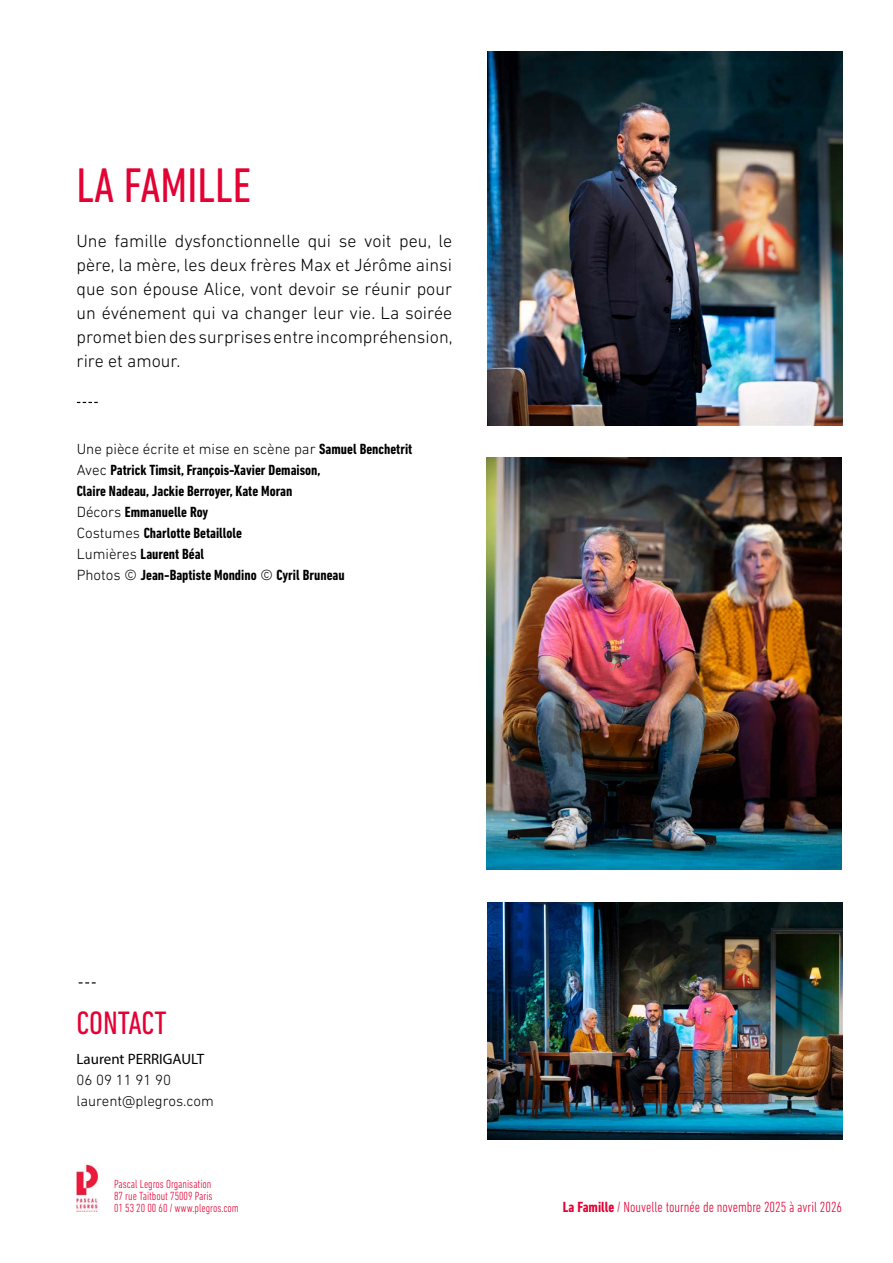
<style>
.page{position:relative;width:893px;height:1263px;background:#fff}
.page>*{position:absolute;margin:0;border:0;box-sizing:border-box;transform-origin:0 0}
.t1{font:condensed 49.5px "DIN Next LT Pro";color:#e40234}
.t2{font:condensed 33px "DIN Next LT Pro";color:#e40234}
.t3{font:300 18px/24px "DIN Next LT Pro";color:#000;text-align:justify}
.t4{font:700 condensed 15px/21px "DIN Next LT Pro";color:#000}
.t5{font:300 condensed 15px "DIN Next LT Pro";color:#e40234}
.t6{font:300 15px/21px "DIN Next LT Pro";color:#000}
.t7{font:15px "Myriad Pro";color:#000}
.t8{font:300 condensed 12px/12px "DIN Next LT Pro";color:#e40234}
.s1{font-weight:300;font-stretch:normal}
.s2{font-weight:700}
</style>
<div class="page">
<svg style="left:77px;top:402px;width:21px;height:1px"></svg>
<svg style="left:79px;top:982px;width:17px;height:1px"></svg>
<img style="left:77px;top:1164px;width:22px;height:48px">
<img style="left:488px;top:51px;width:354px;height:374px">
<img style="left:487px;top:458px;width:355px;height:411px">
<img style="left:487px;top:902px;width:355px;height:238px">
<h1 class="t1" style="left:77px;top:157px;width:176px">LA FAMILLE</h1>
<p class="t3" style="left:77px;top:229px;width:378px">Une famille dysfonctionnelle qui se voit peu, le père, la mère, les deux frères Max et Jérôme ainsi que son épouse Alice, vont devoir se réunir pour un événement qui va changer leur vie. La soirée promet bien des surprises entre incompréhension, rire et amour.</p>
<p class="t4" style="left:77px;top:439px;width:337px"><span class="s1">Une pièce écrite et mise en scène par</span> Samuel Benchetrit <span class="s1">Avec</span> Patrick Timsit, François-Xavier Demaison,<br>Claire Nadeau, Jackie Berroyer, Kate Moran<br><span class="s1">Décors</span> Emmanuelle Roy<br><span class="s1">Costumes</span> Charlotte Betaillole<br><span class="s1">Lumières</span> Laurent Béal<br><span class="s1">Photos ©</span> Jean-Baptiste Mondino <span class="s1">©</span> Cyril Bruneau</p>
<h2 class="t2" style="left:77px;top:1004px;width:92px">CONTACT</h2>
<p class="t7" style="left:77px;top:1049px;width:129px">Laurent PERRIGAULT</p>
<p class="t6" style="left:77px;top:1069px;width:139px">06 09 11 91 90 laurent@plegros.com</p>
<p class="t8" style="left:114px;top:1178px;width:126px">Pascal Legros Organisation<br>87 rue Taitbout 75009 Paris<br>01 53 20 00 60 / www.plegros.com</p>
<p class="t5" style="left:563px;top:1198px;width:281px"><span class="s2">La Famille</span> / Nouvelle tournée de novembre 2025 à avril 2026</p>
</div>
